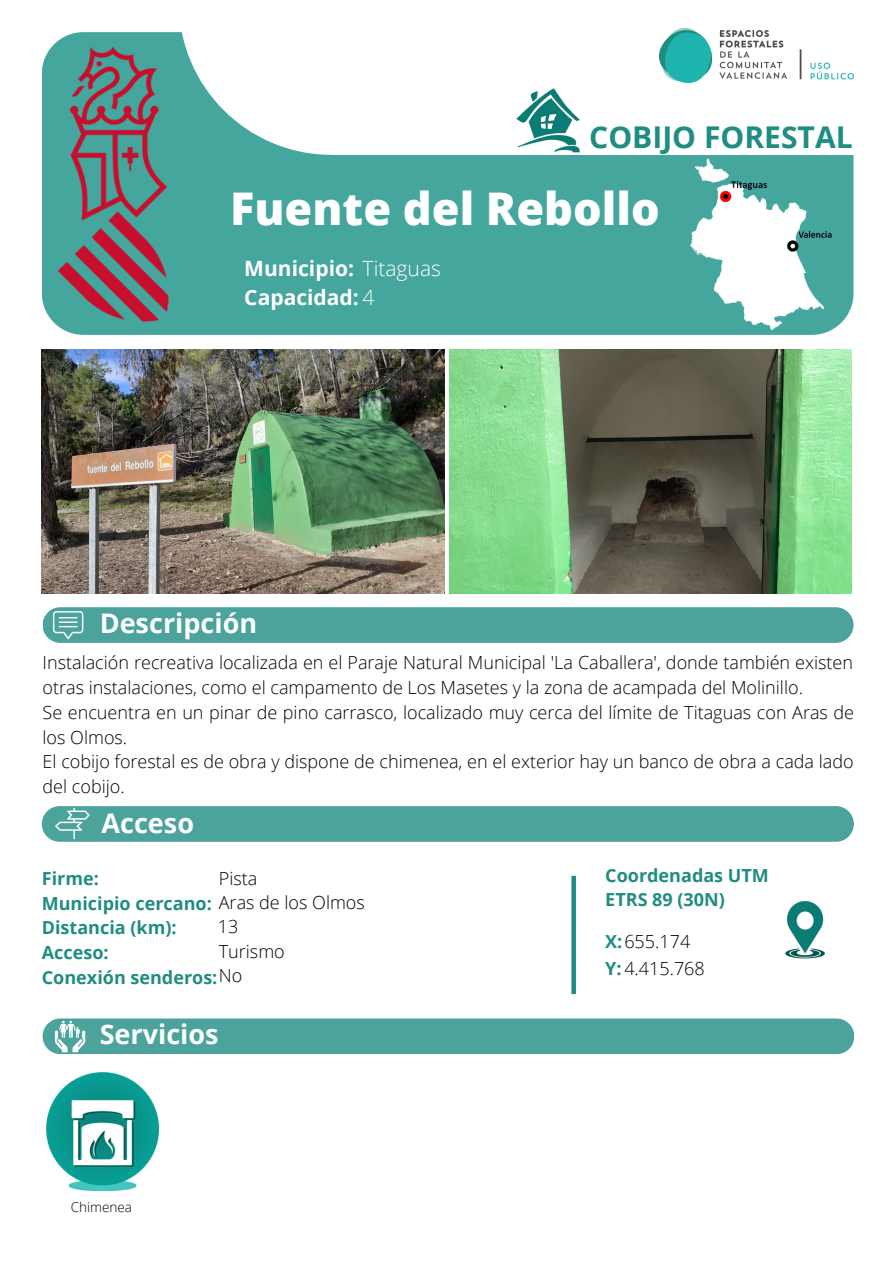
<style>
.page{position:relative;width:894px;height:1264px;background:#fff}
.page>*{position:absolute;margin:0;border:0;box-sizing:border-box;transform-origin:0 0}
.t1{font:800 45px "Open Sans";color:#fff}
.t2{font:700 30px "Open Sans";color:#1f8d82}
.t3{font:700 27px "Open Sans";color:#fdfeff}
.t4{font:700 21px "Open Sans";color:#fff}
.t5{font:300 18px/24.8px "Open Sans";color:#000}
.t6{font:700 18px "Open Sans";color:#1f8d82}
.t7{font:300 13.5px "Open Sans";color:#000}
.s1{font-weight:300;color:#fdffff}
.s2{font-weight:300;color:#000}
.s3{font-weight:700;color:#1f8d82}
</style>
<div class="page">
<div style="left:42px;top:32px;width:811px;height:303px;background:#45a69d"></div>
<svg style="left:179px;top:32px;width:153px;height:123px"></svg>
<div style="left:332px;top:0;width:534px;height:155px;background:#fff"></div>
<div style="left:43px;top:607px;width:810px;height:36px;background:#4ba39b;border-radius:18px"></div>
<div style="left:42px;top:806px;width:811px;height:35px;background:#4ba39b;border-radius:18px"></div>
<div style="left:43px;top:1018px;width:811px;height:36px;background:#4ba39b;border-radius:18px"></div>
<svg style="left:571px;top:875px;width:4px;height:119px"></svg>
<svg style="left:53px;top:611px;width:30px;height:28px"></svg>
<svg style="left:55px;top:807px;width:35px;height:32px"></svg>
<svg style="left:55px;top:1020px;width:30px;height:32px"></svg>
<img style="left:659px;top:28px;width:193px;height:54px">
<img style="left:785px;top:900px;width:40px;height:59px">
<img style="left:507px;top:88px;width:76px;height:72px">
<img style="left:668px;top:158px;width:180px;height:172px">
<img style="left:449px;top:349px;width:401px;height:244px">
<img style="left:42px;top:349px;width:402px;height:244px">
<img style="left:46px;top:1072px;width:113px;height:118px">
<img style="left:46px;top:32px;width:131px;height:297px">
<p class="t2" style="left:589px;top:116px;width:265px">COBIJO FORESTAL</p>
<p class="t1" style="left:230px;top:177px;width:431px">Fuente del Rebollo</p>
<p class="t4" style="left:244px;top:253px;width:198px">Municipio: <span class="s1">Titaguas</span></p>
<p class="t4" style="left:244px;top:282px;width:132px">Capacidad: <span class="s1">4</span></p>
<p class="t3" style="left:100px;top:604px;width:159px">Descripción</p>
<p class="t5" style="left:43px;top:650px;width:811px">Instalación recreativa localizada en el Paraje Natural Municipal 'La Caballera', donde también existen otras instalaciones, como el campamento de Los Masetes y la zona de acampada del Molinillo.</p>
<p class="t5" style="left:43px;top:699px;width:812px">Se encuentra en un pinar de pino carrasco, localizado muy cerca del límite de Titaguas con Aras de los Olmos.</p>
<p class="t5" style="left:43px;top:749px;width:812px">El cobijo forestal es de obra y dispone de chimenea, en el exterior hay un banco de obra a cada lado del cobijo.</p>
<p class="t3" style="left:101px;top:804px;width:94px">Acceso</p>
<p class="t6" style="left:42px;top:865px;width:58px">Firme:</p>
<p class="t6" style="left:42px;top:890px;width:324px">Municipio cercano: <span class="s2">Aras de los Olmos</span></p>
<p class="t6" style="left:42px;top:915px;width:136px">Distancia (km):</p>
<p class="t6" style="left:42px;top:939px;width:68px">Acceso:</p>
<p class="t6" style="left:42px;top:964px;width:202px">Conexión senderos:<span class="s2">No</span></p>
<p class="t5" style="left:219px;top:865px;width:40px">Pista</p>
<p class="t5" style="left:218px;top:913px;width:22px">13</p>
<p class="t5" style="left:219px;top:938px;width:67px">Turismo</p>
<p class="t3" style="left:100px;top:1015px;width:120px">Servicios</p>
<p class="t7" style="left:71px;top:1197px;width:63px">Chimenea</p>
<p class="t6" style="left:605px;top:862px;width:165px">Coordenadas UTM</p>
<p class="t6" style="left:605px;top:887px;width:121px">ETRS 89 (30N)</p>
<p class="t5" style="left:605px;top:928px;width:86px"><span class="s3">X:</span>655.174</p>
<p class="t5" style="left:605px;top:955px;width:101px"><span class="s3">Y:</span>4.415.768</p>
</div>
